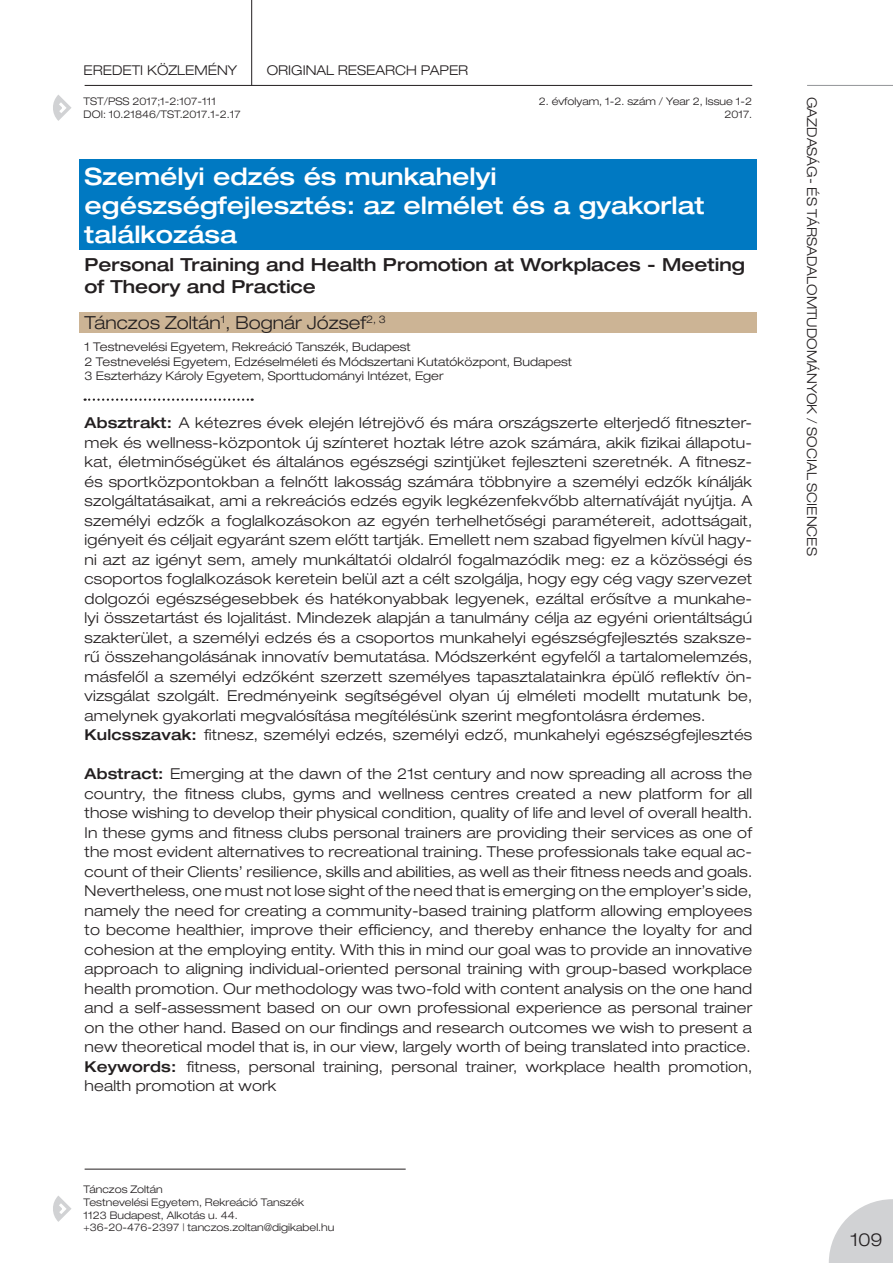
<style>
.page{position:relative;width:893px;height:1263px;background:#fff}
.page>*{position:absolute;margin:0;border:0;box-sizing:border-box;transform-origin:0 0}
.t1{font:500 expanded 24px/28.8px "Helvetica Neue LT Pro";color:#fff}
.t2{font:500 expanded 18px/21.6px "Helvetica Neue LT Pro";color:#231f20}
.t3{font:300 expanded 18px "Helvetica Neue LT Pro";color:#231f20}
.t4{font:300 expanded 15px/19.5px "Helvetica Neue LT Pro";letter-spacing:.01em;color:#231f20}
.t5{font:300 expanded 13.5px "Helvetica Neue LT Pro";color:#231f20}
.t6{font:300 expanded 12px/14.4px "Helvetica Neue LT Pro";color:#231f20}
.t7{font:300 expanded 10.5px/12.6px "Helvetica Neue LT Pro";color:#231f20}
.s1{font-weight:500}
</style>
<div class="page">
<svg style="left:829px;top:1199px;width:64px;height:64px"></svg>
<hr style="left:85px;top:85px;width:667px;height:1px;background:#231f20">
<hr style="left:85px;top:1169px;width:321px;height:1px;background:#231f20">
<hr style="left:251px;top:0;width:1px;height:85px;background:#231f20">
<svg style="left:53px;top:95px;width:19px;height:26px"></svg>
<svg style="left:53px;top:1196px;width:19px;height:26px"></svg>
<hr style="left:807px;top:85px;width:86px;height:1px;background:#939598">
<div style="left:80px;top:159px;width:677px;height:90px;background:#0079c2"></div>
<div style="left:80px;top:312px;width:677px;height:21px;background:#ccb495"></div>
<svg style="left:85px;top:398px;width:168px;height:3px"></svg>
<p class="t5" style="left:84px;top:62px;width:155px">EREDETI KÖZLEMÉNY</p>
<p class="t7" style="left:84px;top:95px;width:159px">TST/PSS 2017;1-2:107-111<br>DOI: 10.21846/TST.2017.1-2.17</p>
<p class="t5" style="left:267px;top:62px;width:203px">ORIGINAL RESEARCH PAPER</p>
<p class="t7" style="left:539px;top:95px;width:215px;text-align:right">2. évfolyam, 1-2. szám / Year 2, Issue 1-2<br>2017.</p>
<h1 class="t1" style="left:85px;top:162px;width:621px">Személyi edzés és munkahelyi egészségfejlesztés: az elmélet és a gyakorlat találkozása</h1>
<p class="t2" style="left:85px;top:253px;width:662px">Personal Training and Health Promotion at Workplaces - Meeting of Theory and Practice</p>
<p class="t3" style="left:85px;top:312px;width:303px">Tánczos Zoltán<sup>1</sup>, Bognár József<sup>2,</sup> <sup>3</sup></p>
<p class="t6" style="left:85px;top:339px;width:489px">1 Testnevelési Egyetem, Rekreáció Tanszék, Budapest<br>2 Testnevelési Egyetem, Edzéselméleti és Módszertani Kutatóközpont, Budapest<br>3 Eszterházy Károly Egyetem, Sporttudományi Intézet, Eger</p>
<p class="t4" style="left:85px;top:413px;width:669px"><span class="s1">Absztrakt:</span> A kétezres évek elején létrejövő és mára országszerte elterjedő fitneszter&shy;mek és wellness-központok új színteret hoztak létre azok számára, akik fizikai állapotu&shy;kat, életminőségüket és általános egészségi szintjüket fejleszteni szeretnék. A fitnesz&shy;és sportközpontokban a felnőtt lakosság számára többnyire a személyi edzők kínálják szolgáltatásaikat, ami a rekreációs edzés egyik legkézenfekvőbb alternatíváját nyújtja. A személyi edzők a foglalkozásokon az egyén terhelhetőségi paramétereit, adottságait, igényeit és céljait egyaránt szem előtt tartják. Emellett nem szabad figyelmen kívül hagy&shy;ni azt az igényt sem, amely munkáltatói oldalról fogalmazódik meg: ez a közösségi és csoportos foglalkozások keretein belül azt a célt szolgálja, hogy egy cég vagy szervezet dolgozói egészségesebbek és hatékonyabbak legyenek, ezáltal erősítve a munkahe&shy;lyi összetartást és lojalitást. Mindezek alapján a tanulmány célja az egyéni orientáltságú szakterület, a személyi edzés és a csoportos munkahelyi egészségfejlesztés szaksze&shy;rű összehangolásának innovatív bemutatása. Módszerként egyfelől a tartalomelemzés, másfelől a személyi edzőként szerzett személyes tapasztalatainkra épülő reflektív ön&shy;vizsgálat szolgált. Eredményeink segítségével olyan új elméleti modellt mutatunk be, amelynek gyakorlati megvalósítása megítélésünk szerint megfontolásra érdemes.<br><span class="s1">Kulcsszavak:</span> fitnesz, személyi edzés, személyi edző, munkahelyi egészségfejlesztés</p>
<p class="t4" style="left:85px;top:764px;width:669px;text-align:justify"><span class="s1">Abstract:</span> Emerging at the dawn of the 21st century and now spreading all across the country, the fitness clubs, gyms and wellness centres created a new platform for all those wishing to develop their physical condition, quality of life and level of overall health.<br>In these gyms and fitness clubs personal trainers are providing their services as one of the most evident alternatives to recreational training. These professionals take equal ac&shy;count of their Clients’ resilience, skills and abilities, as well as their fitness needs and goals.<br>Nevertheless, one must not lose sight of the need that is emerging on the employer’s side, namely the need for creating a community-based training platform allowing employees to become healthier, improve their efficiency, and thereby enhance the loyalty for and cohesion at the employing entity. With this in mind our goal was to provide an innovative approach to aligning individual-oriented personal training with group-based workplace health promotion. Our methodology was two-fold with content analysis on the one hand and a self-assessment based on our own professional experience as personal trainer on the other hand. Based on our findings and research outcomes we wish to present a new theoretical model that is, in our view, largely worth of being translated into practice.<br><span class="s1">Keywords:</span> fitness, personal training, personal trainer, workplace health promotion, health promotion at work</p>
<p class="t7" style="left:84px;top:1183px;width:252px">Tánczos Zoltán<br>Testnevelési Egyetem, Rekreáció Tanszék<br>1123 Budapest, Alkotás u. 44. +36-20-476-2397 | tanczos.zoltan@digikabel.hu</p>
<p class="t5" style="left:820px;top:97px;width:460px;rotate:90deg">GAZDASÁG- ÉS TÁRSADALOMTUDOMÁNYOK / SOCIAL SCIENCES</p>
<p class="t3" style="left:851px;top:1229px;width:34px">109</p>
</div>
